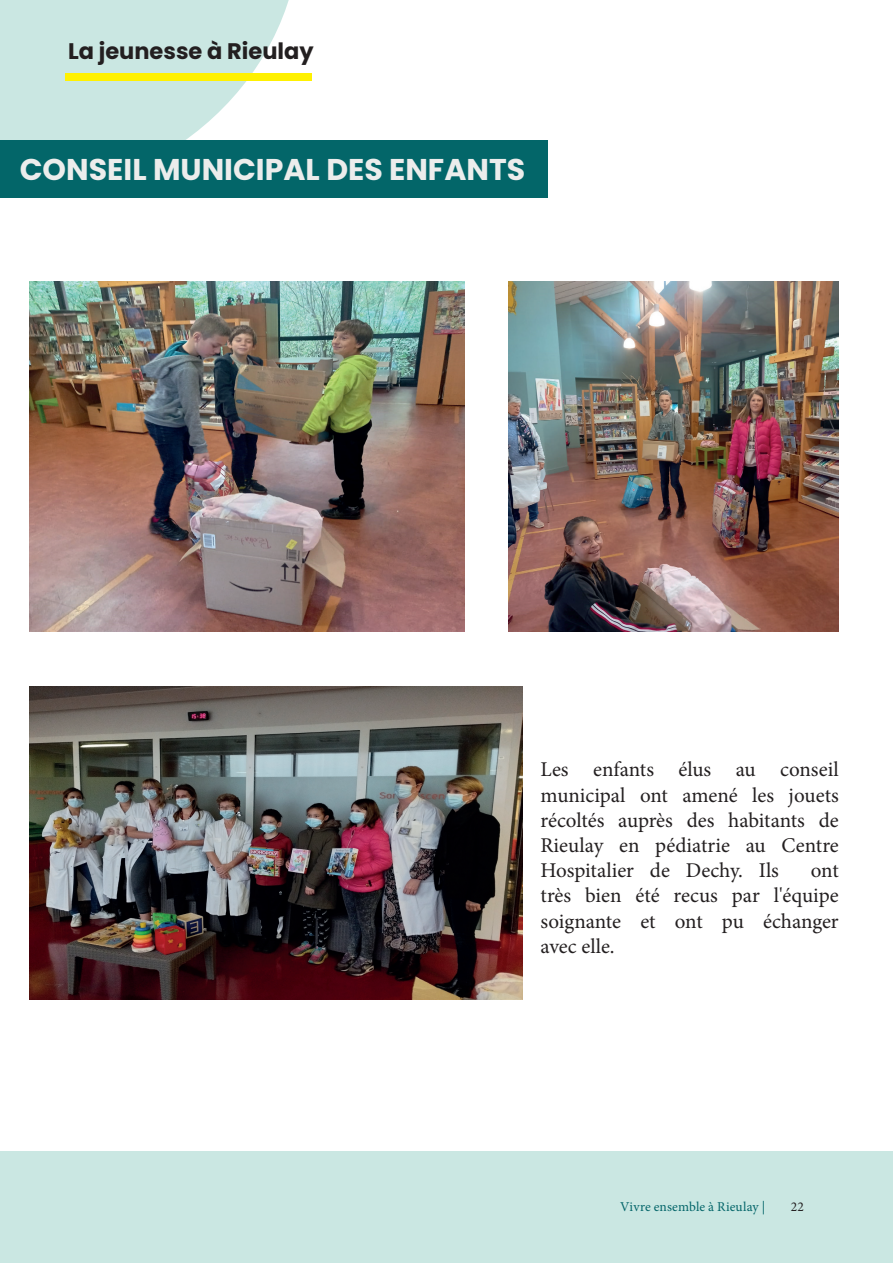
<style>
.page{position:relative;width:893px;height:1263px;background:#fff}
.page>*{position:absolute;margin:0;border:0;box-sizing:border-box;transform-origin:0 0}
.t1{font:700 30px "Poppins";color:#ecedec}
.t2{font:700 22.5px "Poppins";color:#231f20}
.t3{font:21px/25.2px "Minion Pro";color:#231f20;text-align:justify}
.t4{font:13.5px "Minion Pro";letter-spacing:.005em;color:#036569}
.t5{font:13.5px "Minion Pro";color:#231f20}
</style>
<div class="page">
<div style="left:0;top:1152px;width:893px;height:111px;background:#cae7e2"></div>
<svg style="left:0;top:0;width:289px;height:140px;fill:#cae7e2"></svg>
<div style="left:0;top:140px;width:547px;height:58px;background:#036669"></div>
<img style="left:508px;top:281px;width:331px;height:350px">
<img style="left:30px;top:687px;width:492px;height:312px">
<img style="left:30px;top:281px;width:434px;height:350px">
<div style="left:65px;top:73px;width:246px;height:8px;background:#fff101"></div>
<p class="t2" style="left:68px;top:38px;width:247px">La jeunesse à Rieulay</p>
<h1 class="t1" style="left:20px;top:152px;width:507px">CONSEIL MUNICIPAL DES ENFANTS</h1>
<p class="t3" style="left:540px;top:757px;width:300px">Les enfants élus au conseil municipal ont amené les jouets récoltés auprès des habitants de Rieulay en pédiatrie au Centre Hospitalier de Dechy. Ils</p>
<p class="t3" style="left:540px;top:858px;width:300px;text-indent:270px">ont très bien été recus par l'équipe soignante et ont pu échanger avec elle.</p>
<p class="t4" style="left:620px;top:1198px;width:147px">Vivre ensemble à Rieulay |</p>
<p class="t5" style="left:791px;top:1198px;width:15px">22</p>
</div>
